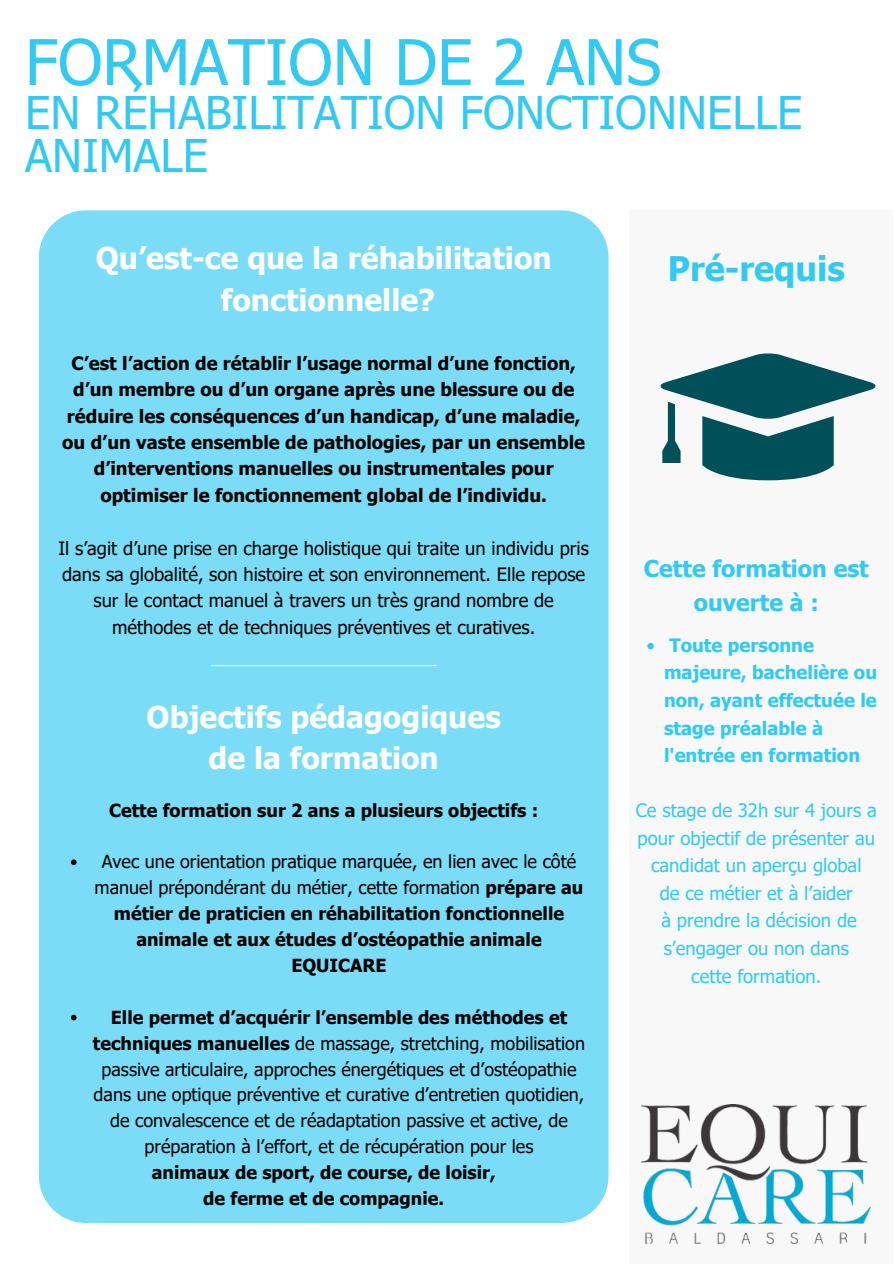
<style>
.page{position:relative;width:894px;height:1264px;background:#fff}
.page>*{position:absolute;margin:0;border:0;box-sizing:border-box;transform-origin:0 0}
.t1{font:63px "Tahoma";color:#32c9f2}
.t2{font:45px/42.8px "Tahoma";color:#32c9f2}
.t3{font:700 33.75px "Tahoma";color:#32c9f2}
.t4{font:700 30px/41.7px "Tahoma";color:#fff;text-align:center}
.t5{font:700 23.1px/33.9px "Tahoma";color:#32c9f2;text-align:center}
.t6{font:18.45px/27.6px "Tahoma";color:#32c9f2;text-align:center}
.t7{font:700 18.45px/27.6px "Tahoma";color:#32c9f2}
.t8{font:700 18.3px/26.4px "Tahoma";color:#000;text-align:center}
.t9{font:18.3px/26.4px "Tahoma";color:#000;text-align:center}
.t10{font:18px/25.8px "Tahoma";color:#000;text-align:center}
.t11{font:700 18px/25.8px "Tahoma";color:#000;text-align:center}
.s1{font-weight:400}
.s2{font-weight:700}
</style>
<div class="page">
<div style="left:628px;top:210px;width:264px;height:1053px;background:#f8f8f8"></div>
<div style="left:39px;top:210px;width:569px;height:1012px;background:#7adcf6;border-radius:47px"></div>
<svg style="left:660px;top:353px;width:216px;height:127px"></svg>
<svg style="left:647px;top:643px;width:6px;height:6px"></svg>
<img style="left:641px;top:1104px;width:229px;height:139px">
<hr style="left:211px;top:665px;width:225px;height:1px;background:#f8f8f8">
<svg style="left:71px;top:859px;width:5px;height:6px"></svg>
<svg style="left:71px;top:1014px;width:5px;height:6px"></svg>
<h4 class="t1" style="left:25px;top:22px;width:637px">FORMATION DE 2 ANS</h4>
<h2 class="t2" style="left:25px;top:90px;width:778px">EN RÉHABILITATION FONCTIONNELLE<br>ANIMALE</h2>
<h3 class="t4" style="left:96px;top:236px;width:457px">Qu’est-ce que la réhabilitation fonctionnelle?</h3>
<p class="t8" style="left:62px;top:349px;width:524px">C’est l’action de rétablir l’usage normal d’une fonction, d’un membre ou d’un organe après une blessure ou de réduire les conséquences d’un handicap, d’une maladie, ou d’un vaste ensemble de pathologies, par un ensemble d’interventions manuelles ou instrumentales pour optimiser le fonctionnement global de l’individu.</p>
<p class="t9" style="left:58px;top:534px;width:532px">Il s’agit d’une prise en charge holistique qui traite un individu pris dans sa globalité, son histoire et son environnement. Elle repose sur le contact manuel à travers un très grand nombre de méthodes et de techniques préventives et curatives.</p>
<h3 class="t4" style="left:147px;top:695px;width:355px">Objectifs pédagogiques de la formation</h3>
<p class="t11" style="left:109px;top:796px;width:430px">Cette formation sur 2 ans a plusieurs objectifs :</p>
<p class="t11" style="left:94px;top:848px;width:490px"><span class="s1">Avec une orientation pratique marquée, en lien avec le côté manuel prépondérant du métier, cette formation</span> prépare au métier de praticien en réhabilitation fonctionnelle animale et aux études d’ostéopathie animale EQUICARE</p>
<p class="t10" style="left:93px;top:1003px;width:493px"><span class="s2">Elle permet d’acquérir l’ensemble des méthodes et techniques manuelles</span> de massage, stretching, mobilisation passive articulaire, approches énergétiques et d’ostéopathie dans une optique préventive et curative d’entretien quotidien, de convalescence et de réadaptation passive et active, de préparation à l’effort, et de récupération pour les</p>
<p class="t11" style="left:152px;top:1158px;width:345px">animaux de sport, de course, de loisir, de ferme et de compagnie.</p>
<h1 class="t3" style="left:667px;top:247px;width:178px">Pré-requis</h1>
<p class="t5" style="left:643px;top:550px;width:226px">Cette formation est ouverte à :</p>
<h4 class="t7" style="left:663px;top:630px;width:214px">Toute personne majeure, bachelière ou non, ayant effectuée le stage préalable à l'entrée en formation</h4>
<p class="t6" style="left:635px;top:796px;width:242px">Ce stage de 32h sur 4 jours a pour objectif de présenter au candidat un aperçu global</p>
<h4 class="t6" style="left:659px;top:878px;width:194px">de ce métier et à l’aider</h4>
<p class="t6" style="left:661px;top:906px;width:197px;text-align:left">à prendre la décision de s’engager ou non dans</p>
<p class="t6" style="left:691px;top:961px;width:131px">cette formation.</p>
</div>
